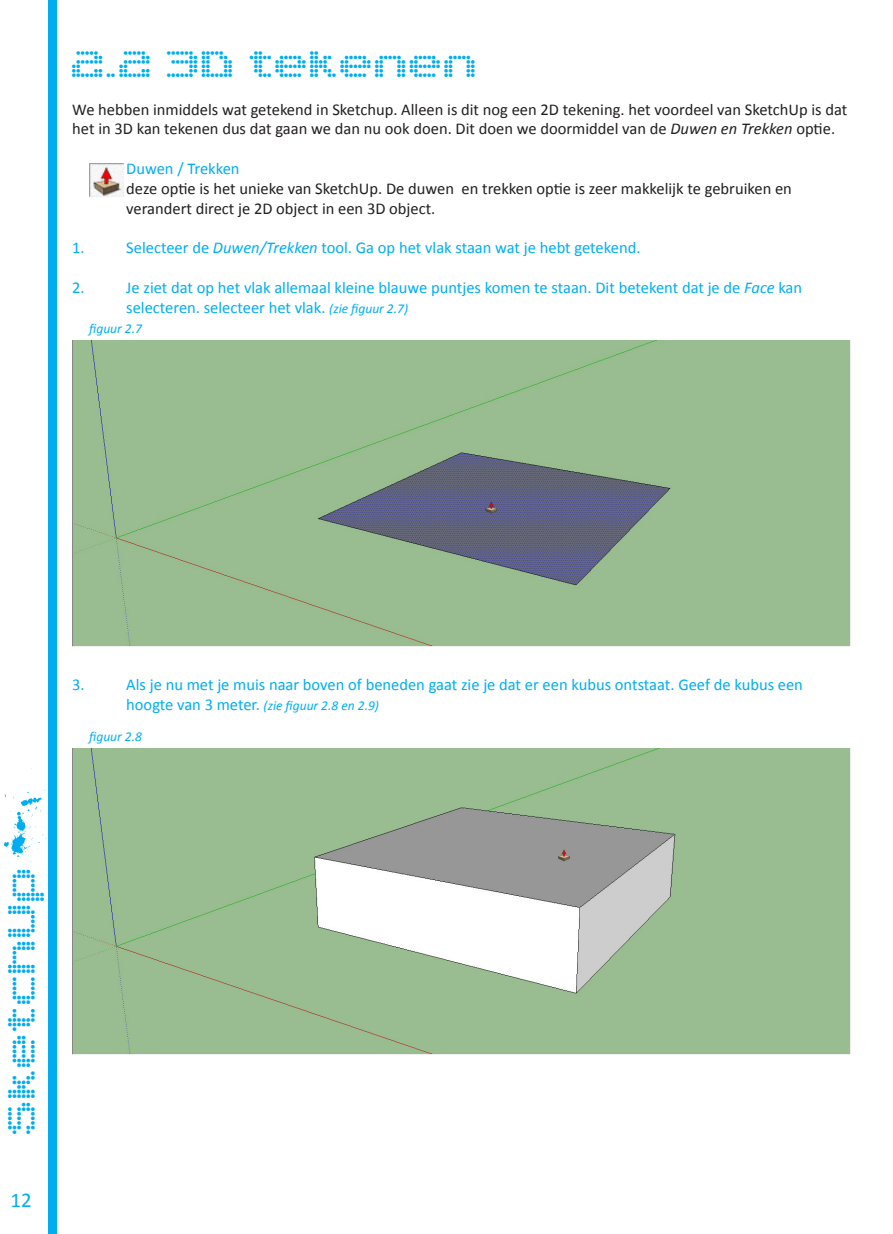
<style>
.page{position:relative;width:893px;height:1234px;background:#fff}
.page>*{position:absolute;margin:0;border:0;box-sizing:border-box;transform-origin:0 0}
.t1{font:45px "V5 Prophit Dot";color:#00aeef}
.t2{font:43.5px "V5 Prophit Dot";color:#00aeef}
.t3{font:21px "Calibri";color:#00aeef}
.Geen_afstand{font:16.5px/19.8px "Calibri";color:#231f20}
.Geen_afstand-2{font:16.5px/19.8px "Calibri";color:#00aeef}
.Geen_afstand-3{font:italic 13.5px "Calibri";color:#00aeef}
.s1{font-style:italic}
.s2{font-style:italic;font-size:13.5px}
.s3{font-style:normal;font-size:16.5px}
</style>
<div class="page">
<div style="left:49px;top:0;width:8px;height:1233px;background:#00aeef"></div>
<img style="left:89px;top:163px;width:35px;height:34px">
<img style="left:72px;top:340px;width:778px;height:306px">
<img style="left:72px;top:748px;width:778px;height:306px">
<svg style="left:48px;top:765px;width:31px;height:106px"></svg>
<p class="t2" style="left:72px;top:43px;width:408px">2.2 3D tekenen</p>
<p class="Geen_afstand" style="left:72px;top:98px;width:777px">We hebben inmiddels wat getekend in Sketchup. Alleen is dit nog een 2D tekening. het voordeel van SketchUp is dat het in 3D kan tekenen dus dat gaan we dan nu ook doen. Dit doen we doormiddel van de <span class="s1">Duwen en Trekken</span> optie.</p>
<p class="Geen_afstand-2" style="left:126px;top:158px;width:115px">Duwen / Trekken</p>
<p class="Geen_afstand" style="left:126px;top:177px;width:667px">deze optie is het unieke van SketchUp. De duwen en trekken optie is zeer makkelijk te gebruiken en verandert direct je 2D object in een 3D object.</p>
<p class="Geen_afstand-2" style="left:72px;top:237px;width:14px">1.</p>
<p class="Geen_afstand-2" style="left:126px;top:237px;width:516px">Selecteer de <span class="s1">Duwen/Trekken</span> tool. Ga op het vlak staan wat je hebt getekend.</p>
<p class="Geen_afstand-2" style="left:72px;top:276px;width:14px">2.</p>
<p class="Geen_afstand-2" style="left:126px;top:276px;width:677px">Je ziet dat op het vlak allemaal kleine blauwe puntjes komen te staan. Dit betekent dat je de <span class="s1">Face</span> kan selecteren. selecteer het vlak. <span class="s2">(zie figuur 2.7)</span></p>
<p class="Geen_afstand-3" style="left:89px;top:320px;width:54px">figuur 2.7</p>
<p class="Geen_afstand-2" style="left:72px;top:674px;width:14px">3.</p>
<p class="Geen_afstand-2" style="left:126px;top:674px;width:678px">Als je nu met je muis naar boven of beneden gaat zie je dat er een kubus ontstaat. Geef de kubus een</p>
<p class="Geen_afstand-3" style="left:126px;top:697px;width:254px"><span class="s3">hoogte van 3 meter.</span> (zie figuur 2.8 en 2.9)</p>
<p class="Geen_afstand-3" style="left:89px;top:728px;width:54px">figuur 2.8</p>
<h1 class="t1" style="left:-1px;top:1133px;width:270px;rotate:-90deg">SketchUp</h1>
<p class="t3" style="left:11px;top:1186px;width:23px">12</p>
</div>
